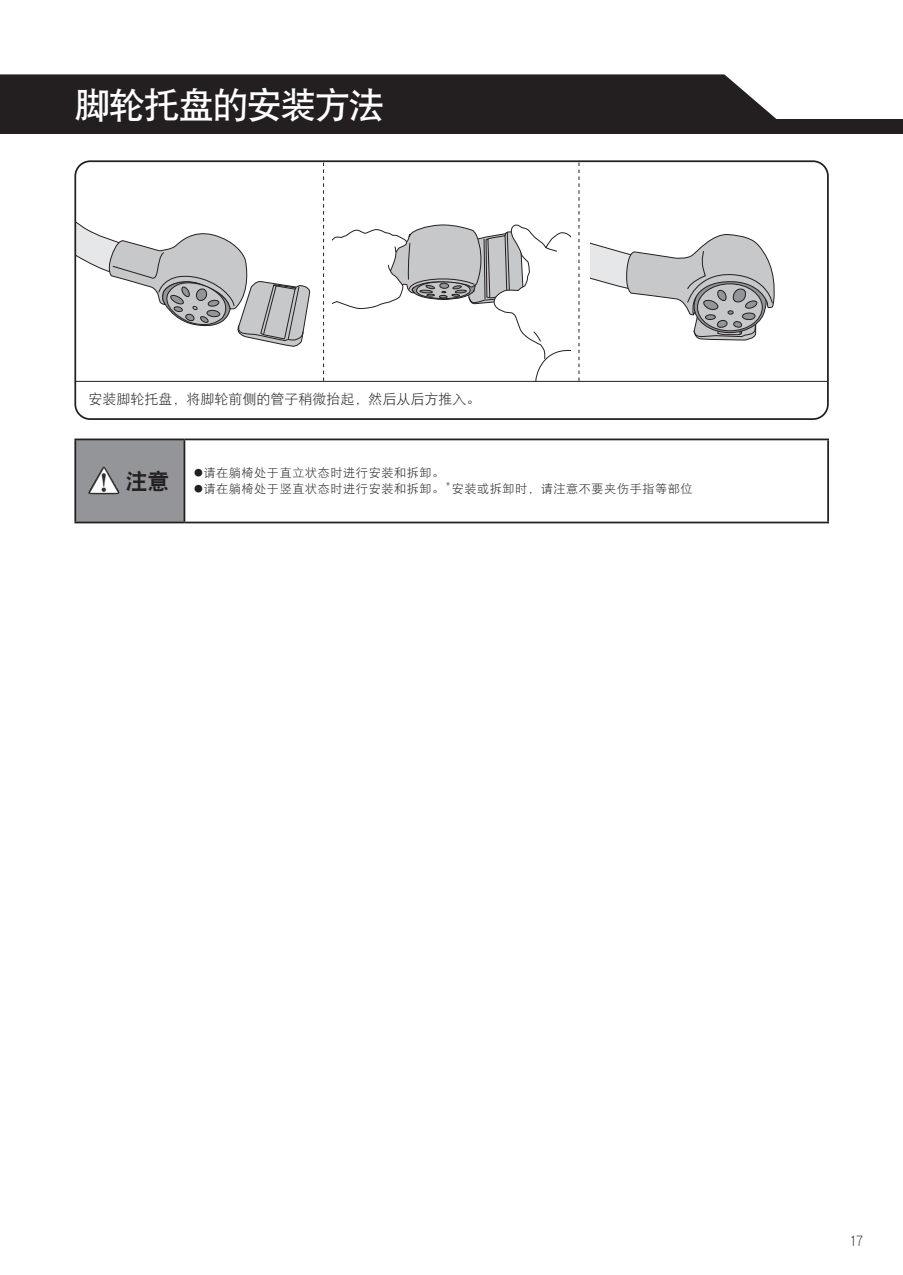
<style>
.page{position:relative;width:903px;height:1275px;background:#fff}
.page>*{position:absolute;margin:0;border:0;box-sizing:border-box;transform-origin:0 0}
.t1{font:36.4px "DF Hei W7 GB EUC H";letter-spacing:-.06em;color:#fff}
.t2{font:22.05px "DF Hei W9 GB EUC H";color:#231f20}
.t3{font:14px "DF Hei W3 GB EUC H";color:#231f20}
.t4{font:12.08px "DF Hei W3 GB EUC H";letter-spacing:.05em;color:#231f20}
.s1{font-family:"Hira Maru Pro W4";font-size:8.75px}
</style>
<div class="page">
<div style="left:0;top:119px;width:903px;height:15px;background:#231f20"></div>
<div style="left:0;top:74px;width:777px;height:45px;background:#231f20"></div>
<div style="left:75px;top:439px;width:109px;height:83px;background:#939598"></div>
<hr style="left:74px;top:439px;width:110px;height:1px;background:#231f20">
<hr style="left:74px;top:440px;width:2px;height:82px;background:#231f20">
<hr style="left:184px;top:439px;width:645px;height:1px;background:#231f20">
<hr style="left:184px;top:440px;width:1px;height:82px;background:#231f20">
<hr style="left:827px;top:440px;width:2px;height:82px;background:#231f20">
<hr style="left:74px;top:522px;width:110px;height:1px;background:#231f20">
<hr style="left:184px;top:522px;width:645px;height:1px;background:#231f20">
<svg style="left:332px;top:224px;width:238px;height:157px"></svg>
<svg style="left:590px;top:234px;width:185px;height:107px"></svg>
<svg style="left:77px;top:222px;width:233px;height:125px"></svg>
<hr style="left:75px;top:381px;width:753px;height:1px;background:#231f20">
<svg style="left:323px;top:163px;width:1px;height:218px"></svg>
<svg style="left:578px;top:163px;width:1px;height:218px"></svg>
<div style="left:74px;top:160px;width:755px;height:260px;border:2px solid #231f20;border-radius:15px"></div>
<img style="left:88px;top:467px;width:31px;height:27px">
<h1 class="t1" style="left:74px;top:87px;width:311px">脚轮托盘的安装方法</h1>
<p class="t3" style="left:88px;top:392px;width:393px">安装脚轮托盘，将脚轮前侧的管子稍微抬起，然后从后方推入。</p>
<h2 class="t2" style="left:125px;top:470px;width:46px">注意</h2>
<p class="t4" style="left:194px;top:467px;width:252px"><span class="s1">●</span>请在躺椅处于直立状态时进行安装和拆卸。</p>
<p class="t4" style="left:194px;top:483px;width:500px"><span class="s1">●</span>请在躺椅处于竖直状态时进行安装和拆卸。"安装或拆卸时，请注意不要夹伤手指等部位</p>
<p class="t3" style="left:849px;top:1234px;width:15px">17</p>
</div>
